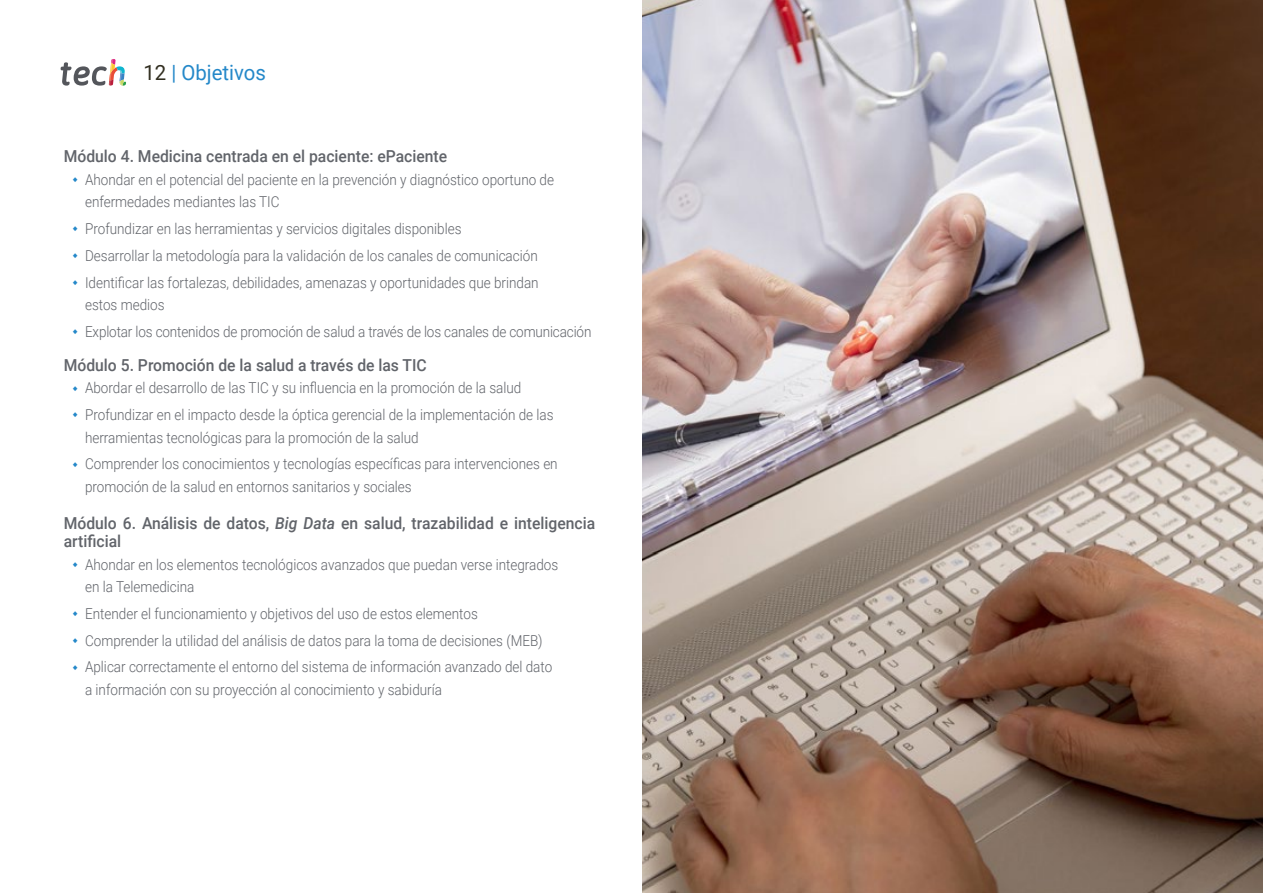
<style>
.page{position:relative;width:1263px;height:893px;background:#fff}
.page>*{position:absolute;margin:0;border:0;box-sizing:border-box;transform-origin:0 0}
.t1{font:21px "Roboto";color:#2488c9}
.t2{font:500 16.5px/18px "Roboto";color:#61646a;scale:.95 1}
.t3{font:300 15px/26.7px "Roboto";color:#61646a;scale:.9 1}
.s1{color:#312e20}
.s2{font-style:italic}
</style>
<div class="page">
<img style="left:642px;top:0;width:621px;height:893px">
<svg style="left:61px;top:59px;width:65px;height:27px"></svg>
<h1 class="t1" style="left:144px;top:57px;width:124px"><span class="s1">12</span> | Objetivos</h1>
<p class="t2" style="left:64px;top:147px;width:405px">Módulo 4. Medicina centrada en el paciente: ePaciente</p>
<p class="t3" style="left:85px;top:168px;width:523px;line-height:22.5px">Ahondar en el potencial del paciente en la prevención y diagnóstico oportuno de enfermedades mediantes las TIC</p>
<p class="t3" style="left:85px;top:215px;width:506px">Profundizar en las herramientas y servicios digitales disponibles<br>Desarrollar la metodología para la validación de los canales de comunicación<br>Identificar las fortalezas, debilidades, amenazas y oportunidades que brindan</p>
<p class="t3" style="left:85px;top:291px;width:564px">estos medios<br>Explotar los contenidos de promoción de salud a través de los canales de comunicación</p>
<p class="t2" style="left:64px;top:356px;width:383px">Módulo 5. Promoción de la salud a través de las TIC</p>
<p class="t3" style="left:85px;top:374px;width:522px">Abordar el desarrollo de las TIC y su influencia en la promoción de la salud<br>Profundizar en el impacto desde la óptica gerencial de la implementación de las</p>
<p class="t3" style="left:85px;top:423px;width:527px">herramientas tecnológicas para la promoción de la salud<br>Comprender los conocimientos y tecnologías específicas para intervenciones en</p>
<p class="t3" style="left:85px;top:473px;width:364px">promoción de la salud en entornos sanitarios y sociales</p>
<p class="t2" style="left:64px;top:514px;width:561px">Módulo 6. Análisis de datos, <span class="s2">Big Data</span> en salud, trazabilidad e inteligencia artificial</p>
<p class="t3" style="left:85px;top:552px;width:527px;line-height:22.5px">Ahondar en los elementos tecnológicos avanzados que puedan verse integrados en la Telemedicina</p>
<p class="t3" style="left:85px;top:600px;width:521px">Entender el funcionamiento y objetivos del uso de estos elementos<br>Comprender la utilidad del análisis de datos para la toma de decisiones (MEB)<br>Aplicar correctamente el entorno del sistema de información avanzado del dato</p>
<p class="t3" style="left:85px;top:676px;width:398px">a información con su proyección al conocimiento y sabiduría</p>
</div>
